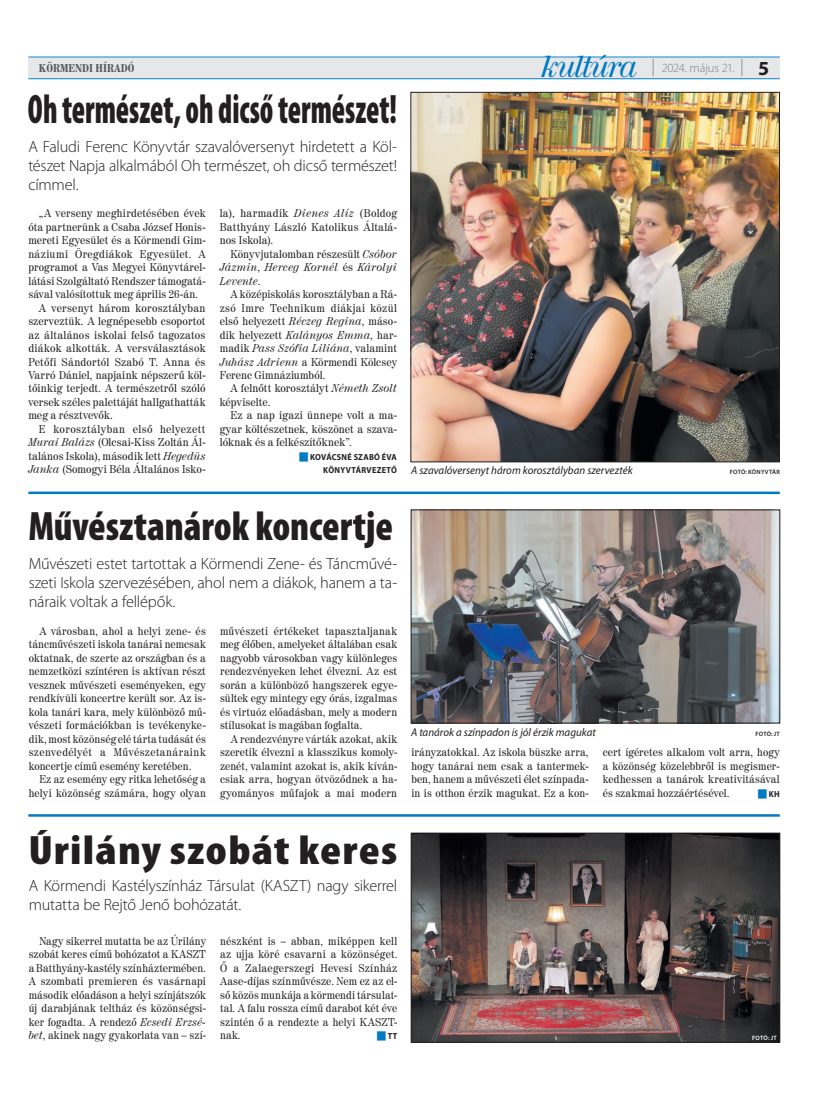
<style>
.page{position:relative;width:833px;height:1099px;background:#fff}
.page>*{position:absolute;margin:0;border:0;box-sizing:border-box;transform-origin:0 0}
.t1{font:900 condensed 41.25px "Myriad Pro";color:#231f20;scale:.73 1}
.t2{font:900 condensed 41.25px "Myriad Pro";color:#231f20;scale:.96 1}
.t3{font:900 condensed 41.25px "Myriad Pro";letter-spacing:.025em;color:#231f20;scale:1.15 1}
.t4{font:300 16.25px/18.8px "Myriad Pro";letter-spacing:-.015em;color:#231f20;text-align:justify}
.t5{font:300 12.5px "Myriad Pro";letter-spacing:-.015em;color:#808285}
.t6{font:11.25px/13.5px "Century 725 PFL";letter-spacing:.01em;color:#231f20;text-align:justify;scale:.93 1}
.t7{font:11.25px/13.5px "Century 725 PFL";letter-spacing:.01em;color:#231f20;text-align:justify;scale:.95 1}
.t8{font:11.25px/13.5px "Century 725 PFL";letter-spacing:.01em;color:#231f20;text-align:justify;scale:.94 1}
.t9{font:italic 11.25px "Myriad Pro";letter-spacing:.005em;color:#231f20}
.t10{font:italic 11.25px/13.5px "Century 725 PFL";letter-spacing:.01em;color:#231f20;text-align:justify;scale:.95 1}
.t11{font:11.25px "Century 725 PFL";letter-spacing:.04em;color:#231f20;scale:.94 1}
.t12{font:11.25px "Century 725 PFL";letter-spacing:.035em;color:#231f20;scale:.95 1}
.t13{font:700 11.25px "Century 725 Cn PFL";color:#57585a}
.t14{font:700 8.75px/13.5px "Myriad Pro";letter-spacing:.035em;color:#231f20;text-align:right;scale:.93 1}
.t15{font:600 6.25px "Myriad Pro";letter-spacing:.02em;color:#231f20}
.t16{font:600 6.25px "Myriad Pro";letter-spacing:.02em;color:#fff}
.s1{font-family:"Century 725 PFL";font-weight:400;font-style:italic;font-size:30px;color:#007ac2}
.s2{font-size:17.5px}
.s3{font-weight:700;font-size:20px;color:#231f20}
.s4{font-style:italic}
.s5{font-style:normal}
.s6{color:#007ac2}
</style>
<div class="page">
<div style="left:28px;top:58px;width:752px;height:20px;background:#e6e7e9"></div>
<hr style="left:28px;top:78px;width:752px;height:1px;background:#007ac2">
<hr style="left:28px;top:57px;width:752px;height:1px;background:#007ac2">
<img style="left:413px;top:94px;width:364px;height:366px">
<div style="left:411px;top:92px;width:368px;height:370px;border:1px solid #231f20"></div>
<img style="left:413px;top:511px;width:365px;height:210px">
<div style="left:411px;top:509px;width:369px;height:214px;border:1px solid #231f20"></div>
<img style="left:413px;top:835px;width:365px;height:205px">
<div style="left:411px;top:833px;width:369px;height:209px;border:1px solid #231f20"></div>
<hr style="left:28px;top:491px;width:752px;height:3px;background:#007ac2">
<hr style="left:28px;top:814px;width:752px;height:2px;background:#007ac2">
<p class="t13" style="left:39px;top:61px;width:97px">KÖRMENDI HÍRADÓ</p>
<p class="t5" style="left:542px;top:61px;width:229px"><span class="s1">kultúra</span> <span class="s2">|</span> 2024. május 21. <span class="s2">|</span> <span class="s3">5</span></p>
<h1 class="t1" style="left:28px;top:87px;width:507px">Oh természet, oh dicső természet!</h1>
<h2 class="t4" style="left:28px;top:138px;width:370px">A Faludi Ferenc Könyvtár szavalóversenyt hirdetett a Köl&shy;tészet Napja alkalmából Oh természet, oh dicső természet! címmel.</h2>
<p class="t8" style="left:39px;top:206px;width:179px">„A verseny meghirdetésében évek</p>
<p class="t8" style="left:28px;top:220px;width:190px">óta partnerünk a Csaba József Honis-</p>
<p class="t8" style="left:28px;top:233px;width:190px">mereti Egyesület és a Körmendi Gim-</p>
<p class="t11" style="left:28px;top:247px;width:190px">náziumi Öregdiákok Egyesület. A</p>
<p class="t8" style="left:28px;top:260px;width:190px">programot a Vas Megyei Könyvtárel-</p>
<p class="t8" style="left:28px;top:274px;width:190px">látási Szolgáltató Rendszer támogatá-</p>
<p class="t8" style="left:28px;top:287px;width:182px">sával valósítottuk meg április 26-án.</p>
<p class="t7" style="left:39px;top:301px;width:177px">A versenyt három korosztályban</p>
<p class="t7" style="left:28px;top:314px;width:188px">szerveztük. A legnépesebb csoportot</p>
<p class="t7" style="left:28px;top:328px;width:188px">az általános iskolai felső tagozatos</p>
<p class="t7" style="left:28px;top:341px;width:188px">diákok alkották. A versválasztások</p>
<p class="t7" style="left:28px;top:354px;width:188px">Petőfi Sándortól Szabó T. Anna és</p>
<p class="t7" style="left:28px;top:368px;width:188px">Varró Dániel, napjaink népszerű köl-</p>
<p class="t7" style="left:28px;top:381px;width:188px">tőinkig terjedt. A természetről szóló</p>
<p class="t7" style="left:28px;top:395px;width:188px">versek széles palettáját hallgathatták</p>
<p class="t7" style="left:28px;top:408px;width:91px">meg a résztvevők.</p>
<p class="t12" style="left:39px;top:422px;width:177px">E korosztályban első helyezett</p>
<p class="t7" style="left:28px;top:435px;width:188px"><span class="s4">Murai Balázs</span> (Olcsai-Kiss Zoltán Ál-</p>
<p class="t7" style="left:28px;top:449px;width:188px">talános Iskola), második lett <span class="s4">Hegedüs</span></p>
<p class="t7" style="left:28px;top:462px;width:188px"><span class="s4">Janka</span> (Somogyi Béla Általános Isko-</p>
<p class="t7" style="left:220px;top:206px;width:188px">la), harmadik <span class="s4">Dienes Alíz</span> (Boldog Batthyány László Katolikus Általá&shy;nos Iskola).</p>
<p class="t10" style="left:220px;top:247px;width:188px;text-indent:11px"><span class="s5">Könyvjutalomban részesült</span> Csóbor Jázmin<span class="s5">,</span> Herceg Kornél <span class="s5">és</span> Károlyi Levente<span class="s5">.</span></p>
<p class="t8" style="left:220px;top:287px;width:190px;text-indent:11px">A középiskolás korosztályban a Rá&shy;zsó Imre Technikum diákjai közül első helyezett <span class="s4">Réczeg Regina</span>, máso&shy;dik helyezett <span class="s4">Kalányos Emma</span>, har&shy;madik <span class="s4">Pass Szófia Liliána</span>, valamint <span class="s4">Juhász Adrienn</span> a Körmendi Kölcsey Ferenc Gimnáziumból.</p>
<p class="t7" style="left:220px;top:381px;width:188px;text-indent:11px">A felnőtt korosztályt <span class="s4">Németh Zsolt </span>képviselte.</p>
<p class="t7" style="left:220px;top:408px;width:188px;text-indent:11px">Ez a nap igazi ünnepe volt a ma&shy;gyar költészetnek, köszönet a szava&shy;lóknak és a felkészítőknek”.</p>
<p class="t14" style="left:299px;top:450px;width:107px"><span class="s6">■</span> KOVÁCSNÉ SZABÓ ÉVA<br>KÖNYVTÁRVEZETŐ</p>
<p class="t9" style="left:411px;top:463px;width:223px">A szavalóversenyt három korosztályban szervezték</p>
<p class="t15" style="left:730px;top:468px;width:52px">FOTÓ: KÖNYVTÁR</p>
<h1 class="t2" style="left:28px;top:503px;width:381px">Művésztanárok koncertje</h1>
<h2 class="t4" style="left:29px;top:554px;width:370px">Művészeti estet tartottak a Körmendi Zene- és Táncművé&shy;szeti Iskola szervezésében, ahol nem a diákok, hanem a ta&shy;náraik voltak a fellépők.</h2>
<p class="t6" style="left:29px;top:624px;width:192px;text-indent:11px">A városban, ahol a helyi zene- és táncművészeti iskola tanárai nemcsak oktatnak, de szerte az országban és a nemzetközi színtéren is aktívan részt vesznek művészeti eseményeken, egy rendkívüli koncertre került sor. Az is&shy;kola tanári kara, mely különböző mű&shy;vészeti formációkban is tevékenyke&shy;dik, most közönség elé tárta tudását és szenvedélyét a Művészetanáraink koncertje című esemény keretében.</p>
<p class="t6" style="left:29px;top:772px;width:192px;text-align:right">Ez az esemény egy ritka lehetőség a helyi közönség számára, hogy olyan</p>
<p class="t6" style="left:220px;top:624px;width:192px">művészeti értékeket tapasztaljanak meg élőben, amelyeket általában csak nagyobb városokban vagy különleges rendezvényeken lehet élvezni. Az est során a különböző hangszerek egye&shy;sültek egy mintegy egy órás, izgalmas és virtuóz előadásban, mely a modern stílusokat is magában foglalta.</p>
<p class="t6" style="left:220px;top:731px;width:192px;text-indent:11px">A rendezvényre várták azokat, akik szeretik élvezni a klasszikus komoly&shy;zenét, valamint azokat is, akik kíván&shy;csiak arra, hogyan ötvöződnek a ha&shy;gyományos műfajok a mai modern</p>
<h1 class="t3" style="left:28px;top:827px;width:322px">Úrilány szobát keres</h1>
<h2 class="t4" style="left:29px;top:876px;width:370px">A Körmendi Kastélyszínház Társulat (KASZT) nagy sikerrel mutatta be Rejtő Jenő bohózatát.</h2>
<p class="t6" style="left:29px;top:933px;width:192px;text-indent:11px">Nagy sikerrel mutatta be az Úrilány szobát keres című bohózatot a KASZT a Batthyány-kastély színháztermében.<br>A szombati premieren és vasárnapi második előadáson a helyi színjátszók új darabjának teltház és közönségsi&shy;ker fogadta. A rendező <span class="s4">Ecsedi Erzsé&shy;bet</span>, akinek nagy gyakorlata van – szí-</p>
<p class="t6" style="left:220px;top:933px;width:192px">nészként is – abban, miképpen kell az ujja köré csavarni a közönséget.<br>Ő a Zalaegerszegi Hevesi Színház Aase-díjas színművésze. Nem ez az el&shy;ső közös munkája a körmendi társulat&shy;tal. A falu rossza című darabot két éve szintén ő a rendezte a helyi KASZT&shy;nak.</p>
<p class="t14" style="left:377px;top:1029px;width:23px"><span class="s6">■</span>TT</p>
<p class="t9" style="left:411px;top:725px;width:186px">A tanárok a színpadon is jól érzik magukat</p>
<p class="t15" style="left:755px;top:730px;width:26px">FOTÓ: JT</p>
<p class="t6" style="left:411px;top:745px;width:192px">irányzatokkal. Az iskola büszke arra, hogy tanárai nem csak a tantermek&shy;ben, hanem a művészeti élet színpada&shy;in is otthon érzik magukat. Ez a kon-</p>
<p class="t6" style="left:602px;top:745px;width:192px">cert ígéretes alkalom volt arra, hogy a közönség közelebbről is megismer&shy;kedhessen a tanárok kreativitásával és szakmai hozzáértésével.</p>
<p class="t14" style="left:758px;top:786px;width:25px"><span class="s6">■</span> KH</p>
<p class="t16" style="left:752px;top:1033px;width:26px">FOTÓ: JT</p>
</div>
